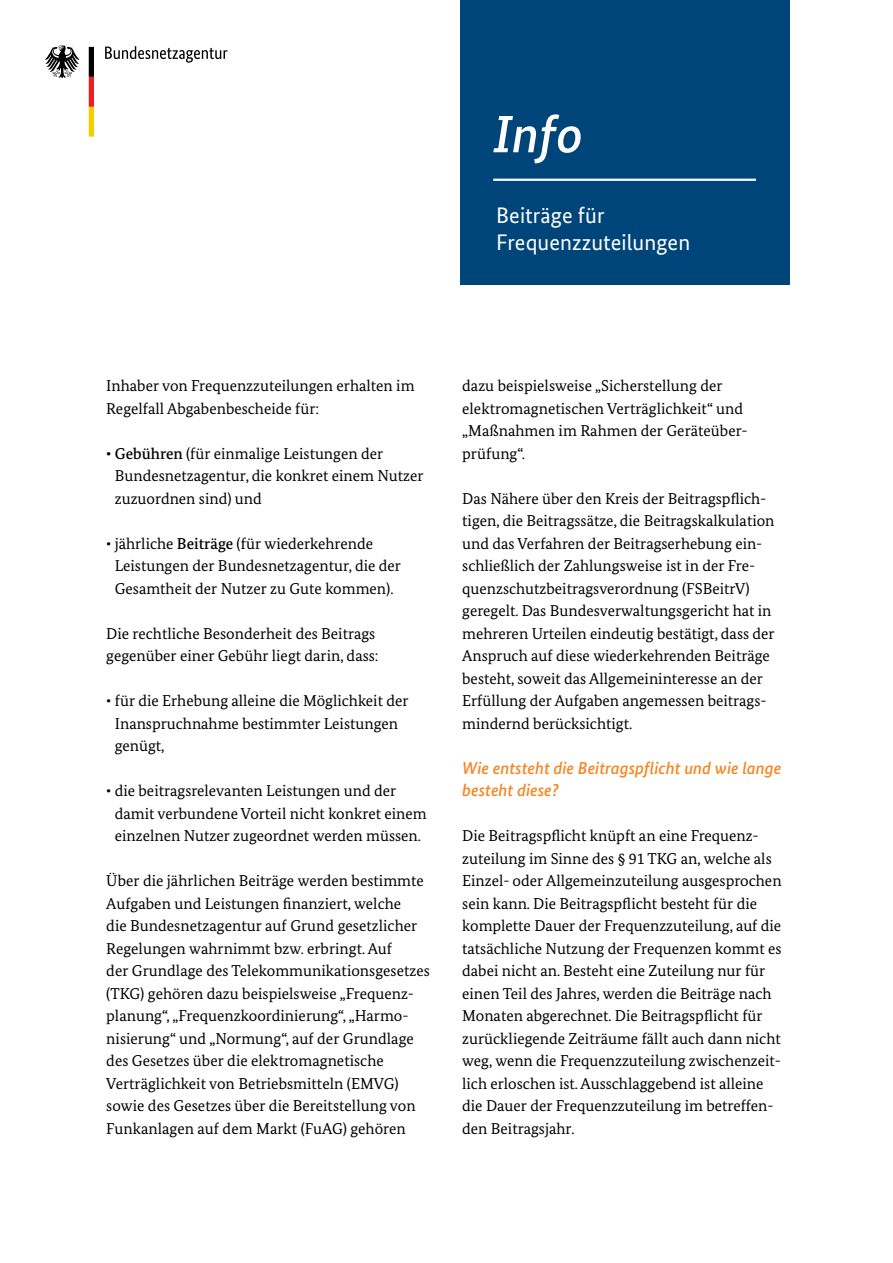
<style>
.page{position:relative;width:893px;height:1263px;background:#fff}
.page>*{position:absolute;margin:0;border:0;box-sizing:border-box;transform-origin:0 0}
.H1-Head_Kapitel_35_3{font:italic 500 52.5px "Bundes Sans";color:#fff}
.H1-Untertitel_15_18{font:22.5px "Bundes Sans";letter-spacing:.005em;color:#fff}
.H2-Subhead_11_5_15{font:italic 500 17.25px/22.5px "Bundes Sans";color:#f68621}
.P-Copy_10_5_15{font:15.75px/22.5px "Bundes Serif";color:#000}
.s1{font-weight:500}
</style>
<div class="page">
<svg style="left:105px;top:46px;width:122px;height:17px"></svg>
<svg style="left:45px;top:45px;width:35px;height:33px"></svg>
<svg style="left:89px;top:47px;width:5px;height:90px"></svg>
<div style="left:460px;top:0;width:329px;height:284px;background:#004579"></div>
<hr style="left:493px;top:179px;width:263px;height:2px;background:#fff">
<p class="H1-Head_Kapitel_35_3" style="left:493px;top:102px;width:91px">Info</p>
<h1 class="H1-Untertitel_15_18" style="left:496px;top:201px;width:110px">Beiträge für</h1>
<h1 class="H1-Untertitel_15_18" style="left:496px;top:228px;width:195px">Frequenzzuteilungen</h1>
<p class="P-Copy_10_5_15" style="left:106px;top:374px;width:310px">Inhaber von Frequenzzuteilungen erhalten im<br>Regelfall Abgabenbescheide für:</p>
<p class="P-Copy_10_5_15" style="left:115px;top:442px;width:310px;text-indent:-9px"><span class="s1">• Gebühren</span> (für einmalige Leistungen der<br>Bundesnetzagentur, die konkret einem Nutzer zuzuordnen sind) und</p>
<p class="P-Copy_10_5_15" style="left:115px;top:532px;width:288px;text-indent:-9px">• jährliche <span class="s1">Beiträge</span> (für wiederkehrende<br>Leistungen der Bundesnetzagentur, die der<br>Gesamtheit der Nutzer zu Gute kommen).</p>
<p class="P-Copy_10_5_15" style="left:106px;top:622px;width:274px">Die rechtliche Besonderheit des Beitrags gegenüber einer Gebühr liegt darin, dass:</p>
<p class="P-Copy_10_5_15" style="left:115px;top:689px;width:295px;text-indent:-9px">• für die Erhebung alleine die Möglichkeit der<br>Inanspruchnahme bestimmter Leistungen genügt,</p>
<p class="P-Copy_10_5_15" style="left:115px;top:779px;width:313px;text-indent:-9px">• die beitragsrelevanten Leistungen und der damit verbundene Vorteil nicht konkret einem einzelnen Nutzer zugeordnet werden müssen.</p>
<p class="P-Copy_10_5_15" style="left:106px;top:869px;width:325px">Über die jährlichen Beiträge werden bestimmte Aufgaben und Leistungen finanziert, welche<br>die Bundesnetzagentur auf Grund gesetzlicher Regelungen wahrnimmt bzw. erbringt. Auf<br>der Grundlage des Telekommunikationsgesetzes (TKG) gehören dazu beispielsweise „Frequenz&shy;planung“, „Frequenzkoordinierung“, „Harmo&shy;nisierung“ und „Normung“, auf der Grundlage des Gesetzes über die elektromagnetische Verträglichkeit von Betriebsmitteln (EMVG) sowie des Gesetzes über die Bereitstellung von Funkanlagen auf dem Markt (FuAG) gehören</p>
<p class="P-Copy_10_5_15" style="left:462px;top:374px;width:287px">dazu beispielsweise „Sicherstellung der elektromagnetischen Verträglichkeit“ und „Maßnahmen im Rahmen der Geräteüber&shy;prüfung“.</p>
<p class="P-Copy_10_5_15" style="left:462px;top:487px;width:314px">Das Nähere über den Kreis der Beitragspflich&shy;tigen, die Beitragssätze, die Beitragskalkulation und das Verfahren der Beitragserhebung ein&shy;schließlich der Zahlungsweise ist in der Fre&shy;quenzschutzbeitragsverordnung (FSBeitrV) geregelt. Das Bundesverwaltungsgericht hat in mehreren Urteilen eindeutig bestätigt, dass der Anspruch auf diese wiederkehrenden Beiträge besteht, soweit das Allgemeininteresse an der Erfüllung der Aufgaben angemessen beitrags&shy;mindernd berücksichtigt.</p>
<h2 class="H2-Subhead_11_5_15" style="left:462px;top:756px;width:321px">Wie entsteht die Beitragspflicht und wie lange besteht diese?</h2>
<p class="P-Copy_10_5_15" style="left:462px;top:824px;width:321px">Die Beitragspflicht knüpft an eine Frequenz&shy;zuteilung im Sinne des § 91 TKG an, welche als Einzel- oder Allgemeinzuteilung ausgesprochen sein kann. Die Beitragspflicht besteht für die komplette Dauer der Frequenzzuteilung, auf die tatsächliche Nutzung der Frequenzen kommt es dabei nicht an. Besteht eine Zuteilung nur für einen Teil des Jahres, werden die Beiträge nach Monaten abgerechnet. Die Beitragspflicht für zurückliegende Zeiträume fällt auch dann nicht weg, wenn die Frequenzzuteilung zwischenzeit&shy;lich erloschen ist. Ausschlaggebend ist alleine die Dauer der Frequenzzuteilung im betreffen&shy;den Beitragsjahr.</p>
</div>
